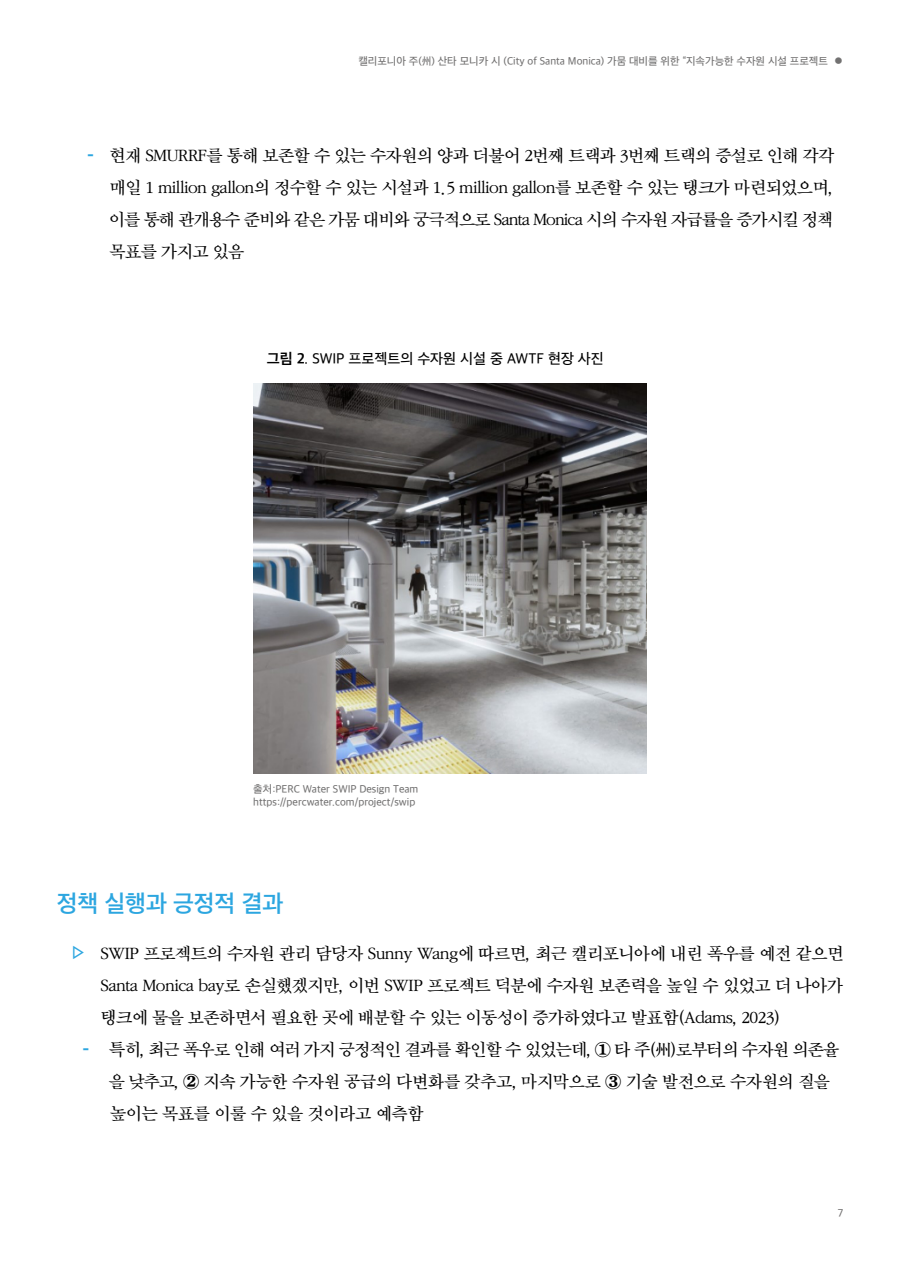
<style>
.page{position:relative;width:900px;height:1265px;background:#fff}
.page>*{position:absolute;margin:0;border:0;box-sizing:border-box;transform-origin:0 0}
.t1{font:600 24px "Apple SD Gothic Neo";color:#2ca6e0}
.t2{font:18px/32px "SD Myeongjo b Md";letter-spacing:-.03em;color:#000;text-align:justify}
.t3{font:800 18px "Apple SD Gothic Neo";color:#2ca6e0}
.t4{font:100 18px "Apple SD Gothic Neo";color:#2ca6e0}
.t5{font:500 15px "Apple SD Gothic Neo";color:#000}
.t6{font:500 11px/13.2px "Apple SD Gothic Neo";color:#727171}
.s1{font-weight:700}
</style>
<div class="page">
<img style="left:253px;top:384px;width:394px;height:390px">
<p class="t6" style="left:358px;top:56px;width:471px">캘리포니아 주(州) 산타 모니카 시 (City of Santa Monica) 가뭄 대비를 위한 “지속가능한 수자원 시설 프로젝트</p>
<p class="t3" style="left:87px;top:145px;width:8px">-</p>
<p class="t2" style="left:109px;top:140px;width:727px">현재 SMURRF를 통해 보존할 수 있는 수자원의 양과 더불어 2번째 트랙과 3번째 트랙의 증설로 인해 각각 매일 1 million gallon의 정수할 수 있는 시설과 1.5 million gallon를 보존할 수 있는 탱크가 마련되었으며, 이를 통해 관개용수 준비와 같은 가뭄 대비와 궁극적으로 Santa Monica 시의 수자원 자급률을 증가시킬 정책 목표를 가지고 있음</p>
<p class="t5" style="left:267px;top:350px;width:339px"><span class="s1">그림 2</span>. SWIP 프로젝트의 수자원 시설 중 AWTF 현장 사진</p>
<p class="t6" style="left:253px;top:783px;width:167px">출처:PERC Water SWIP Design Team https://percwater.com/project/swip</p>
<h1 class="t1" style="left:57px;top:890px;width:228px">정책 실행과 긍정적 결과</h1>
<p class="t4" style="left:71px;top:944px;width:17px">▷</p>
<p class="t3" style="left:82px;top:1039px;width:8px">-</p>
<p class="t2" style="left:101px;top:937px;width:744px">SWIP 프로젝트의 수자원 관리 담당자 Sunny Wang에 따르면, 최근 캘리포니아에 내린 폭우를 예전 같으면</p>
<p class="t2" style="left:101px;top:969px;width:744px">Santa Monica bay로 손실했겠지만, 이번 SWIP 프로젝트 덕분에 수자원 보존력을 높일 수 있었고 더 나아가</p>
<p class="t2" style="left:101px;top:1001px;width:681px">탱크에 물을 보존하면서 필요한 곳에 배분할 수 있는 이동성이 증가하였다고 발표함(Adams, 2023)</p>
<p class="t2" style="left:109px;top:1033px;width:732px">특히, 최근 폭우로 인해 여러 가지 긍정적인 결과를 확인할 수 있었는데, ① 타 주(州)로부터의 수자원 의존율</p>
<p class="t2" style="left:109px;top:1065px;width:723px">을 낮추고, ② 지속 가능한 수자원 공급의 다변화를 갖추고, 마지막으로 ③ 기술 발전으로 수자원의 질을</p>
<p class="t2" style="left:110px;top:1097px;width:315px">높이는 목표를 이룰 수 있을 것이라고 예측함</p>
<p class="t6" style="left:838px;top:1207px;width:7px">7</p>
</div>
